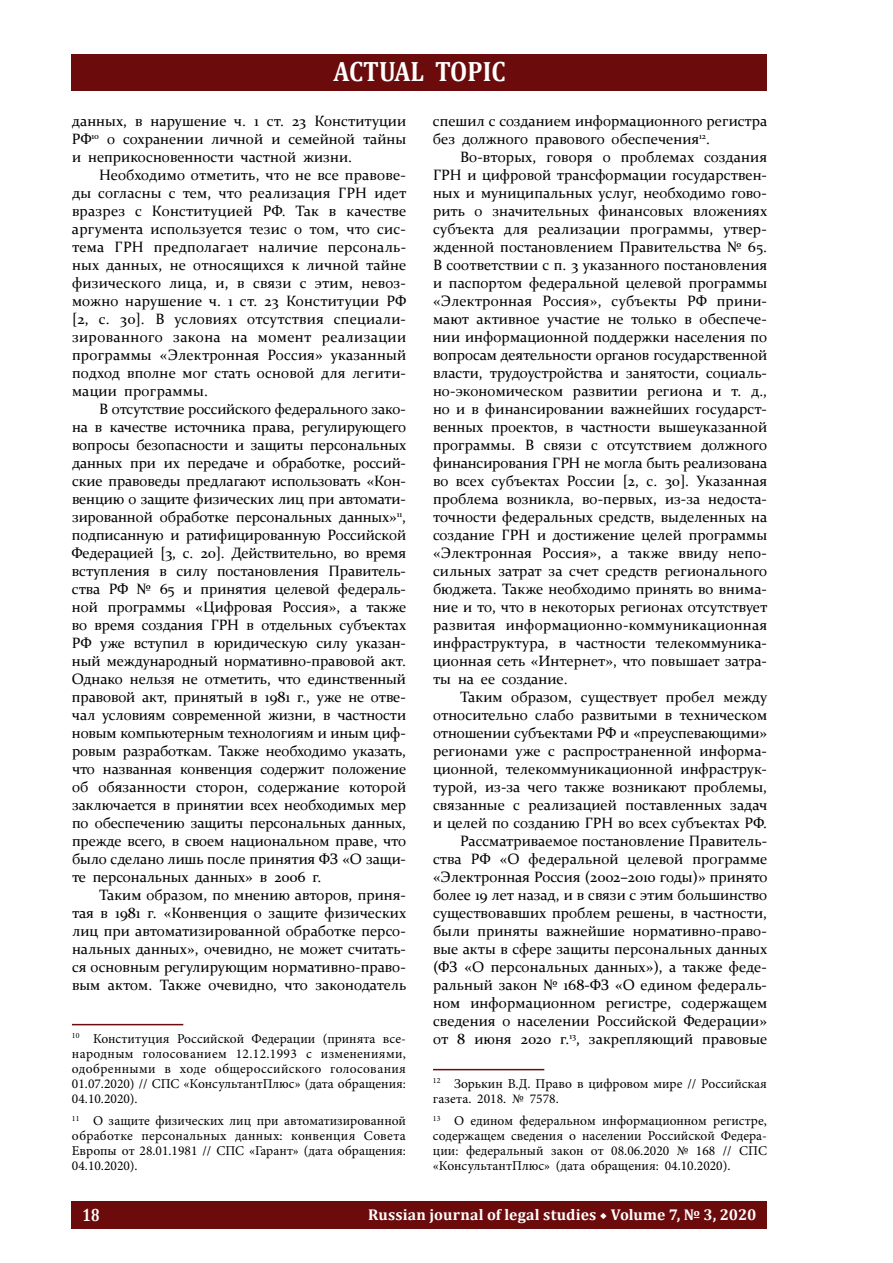
<style>
.page{position:relative;width:893px;height:1263px;background:#fff}
.page>*{position:absolute;margin:0;border:0;box-sizing:border-box;transform-origin:0 0}
.t1{font:700 28.2px "Cambria";color:#fff;scale:.88 1}
.t2{font:700 17.85px "Cambria";color:#fff;scale:.8 1}
.t3{font:700 15.6px "Cambria";letter-spacing:.01em;color:#fff}
.t4{font:15px/18px "Constantia";color:#000;text-align:justify}
.t5{font:13.5px/15px "Minion Pro";color:#000;text-align:justify}
.s1{font-family:"Minion Pro";font-weight:400}
</style>
<div class="page">
<div style="left:72px;top:1202px;width:695px;height:27px;background:#6b0b0c"></div>
<div style="left:72px;top:54px;width:695px;height:36px;background:#6b0b0c"></div>
<hr style="left:72px;top:1024px;width:111px;height:1px;background:#6b0b0c">
<hr style="left:433px;top:1069px;width:111px;height:1px;background:#6b0b0c">
<h1 class="t1" style="left:333px;top:51px;width:197px">ACTUAL TOPIC</h1>
<p class="t4" style="left:72px;top:111px;width:336px">данных, в нарушение ч. 1 ст. 23 Конституции РФ<sup>10</sup> о сохранении личной и семейной тайны и неприкосновенности частной жизни.</p>
<p class="t4" style="left:72px;top:165px;width:336px;text-indent:27px">Необходимо отметить, что не все правове&shy;ды согласны с тем, что реализация ГРН идет вразрез с Конституцией РФ. Так в качестве аргумента используется тезис о том, что сис&shy;тема ГРН предполагает наличие персональ&shy;ных данных, не относящихся к личной тайне физического лица, и, в связи с этим, невоз&shy;можно нарушение ч. 1 ст. 23 Конституции РФ [2, с. 30]. В условиях отсутствия специали&shy;зированного закона на момент реализации программы «Электронная Россия» указанный подход вполне мог стать основой для легити&shy;мации программы.</p>
<p class="t4" style="left:72px;top:399px;width:336px;text-indent:27px">В отсутствие российского федерального зако&shy;на в качестве источника права, регулирующего вопросы безопасности и защиты персональных данных при их передаче и обработке, россий&shy;ские правоведы предлагают использовать «Кон&shy;венцию о защите физических лиц при автомати&shy;зированной обработке персональных данных»<sup>11</sup>, подписанную и ратифицированную Российской Федерацией [3, с. 20]. Действительно, во время вступления в силу постановления Правитель&shy;ства РФ № 65 и принятия целевой федераль&shy;ной программы «Цифровая Россия», а также во время создания ГРН в отдельных субъектах РФ уже вступил в юридическую силу указан&shy;ный международный нормативно-правовой акт.<br>Однако нельзя не отметить, что единственный правовой акт, принятый в 1981 г., уже не отве&shy;чал условиям современной жизни, в частности новым компьютерным технологиям и иным циф&shy;ровым разработкам. Также необходимо указать, что названная конвенция содержит положение об обязанности сторон, содержание которой заключается в принятии всех необходимых мер по обеспечению защиты персональных данных, прежде всего, в своем национальном праве, что было сделано лишь после принятия ФЗ «О защи&shy;те персональных данных» в 2006 г.</p>
<p class="t4" style="left:72px;top:885px;width:336px;text-indent:27px">Таким образом, по мнению авторов, приня&shy;тая в 1981 г. «Конвенция о защите физических лиц при автоматизированной обработке персо&shy;нальных данных», очевидно, не может считать&shy;ся основным регулирующим нормативно-право&shy;вым актом. Также очевидно, что законодатель</p>
<p class="t5" style="left:72px;top:1031px;width:336px"><sup>10</sup> Конституция Российской Федерации (принята все&shy;народным голосованием 12.12.1993 с изменениями, одобренными в ходе общероссийского голосования 01.07.2020) // СПС «КонсультантПлюс» (дата обращения:<br>04.10.2020).</p>
<p class="t5" style="left:72px;top:1113px;width:335px"><sup>11</sup> О защите физических лиц при автоматизированной обработке персональных данных: конвенция Совета Европы от 28.01.1981 // СПС «Гарант» (дата обращения:<br>04.10.2020).</p>
<p class="t4" style="left:433px;top:111px;width:336px">спешил с созданием информационного регистра без должного правового обеспечения<sup>12</sup>.</p>
<p class="t4" style="left:433px;top:147px;width:336px;text-indent:27px">Во-вторых, говоря о проблемах создания ГРН и цифровой трансформации государствен&shy;ных и муниципальных услуг, необходимо гово&shy;рить о значительных финансовых вложениях субъекта для реализации программы, утвер&shy;жденной постановлением Правительства № 65.<br>В соответствии с п. 3 указанного постановления и паспортом федеральной целевой программы «Электронная Россия», субъекты РФ прини&shy;мают активное участие не только в обеспече&shy;нии информационной поддержки населения по вопросам деятельности органов государственной власти, трудоустройства и занятости, социаль&shy;но-экономическом развитии региона и т. д., но и в финансировании важнейших государст&shy;венных проектов, в частности вышеуказанной программы. В связи с отсутствием должного финансирования ГРН не могла быть реализована во всех субъектах России [2, с. 30]. Указанная проблема возникла, во-первых, из-за недоста&shy;точности федеральных средств, выделенных на создание ГРН и достижение целей программы «Электронная Россия», а также ввиду непо&shy;сильных затрат за счет средств регионального бюджета. Также необходимо принять во внима&shy;ние и то, что в некоторых регионах отсутствует развитая информационно-коммуникационная инфраструктура, в частности телекоммуника&shy;ционная сеть «Интернет», что повышает затра&shy;ты на ее создание.</p>
<p class="t4" style="left:433px;top:687px;width:336px;text-align:right">Таким образом, существует пробел между относительно слабо развитыми в техническом отношении субъектами РФ и «преуспевающими» регионами уже с распространенной информа&shy;ционной, телекоммуникационной инфраструк&shy;турой, из-за чего также возникают проблемы, связанные с реализацией поставленных задач и целей по созданию ГРН во всех субъектах РФ.<br>Рассматриваемое постановление Правитель&shy;ства РФ «О федеральной целевой программе «Электронная Россия (2002–2010 годы)» принято более 19 лет назад, и в связи с этим большинство существовавших проблем решены, в частности, были приняты важнейшие нормативно-право&shy;вые акты в сфере защиты персональных данных (ФЗ «О персональных данных»), а также феде&shy;ральный закон № 168-ФЗ «О едином федераль&shy;ном информационном регистре, содержащем сведения о населении Российской Федерации» от 8 июня 2020 г.<sup>13</sup>, закрепляющий правовые</p>
<p class="t5" style="left:433px;top:1076px;width:335px"><sup>12</sup> Зорькин В.Д. Право в цифровом мире // Российская газета. 2018. № 7578.</p>
<p class="t5" style="left:433px;top:1113px;width:335px"><sup>13</sup> О едином федеральном информационном регистре, содержащем сведения о населении Российской Федера&shy;ции: федеральный закон от 08.06.2020 № 168 // СПС «КонсультантПлюс» (дата обращения: 04.10.2020).</p>
<p class="t2" style="left:83px;top:1202px;width:23px">18</p>
<p class="t3" style="left:368px;top:1203px;width:390px">Russian journal of legal studies <span class="s1">◆</span> Volume 7, № 3, 2020</p>
</div>
